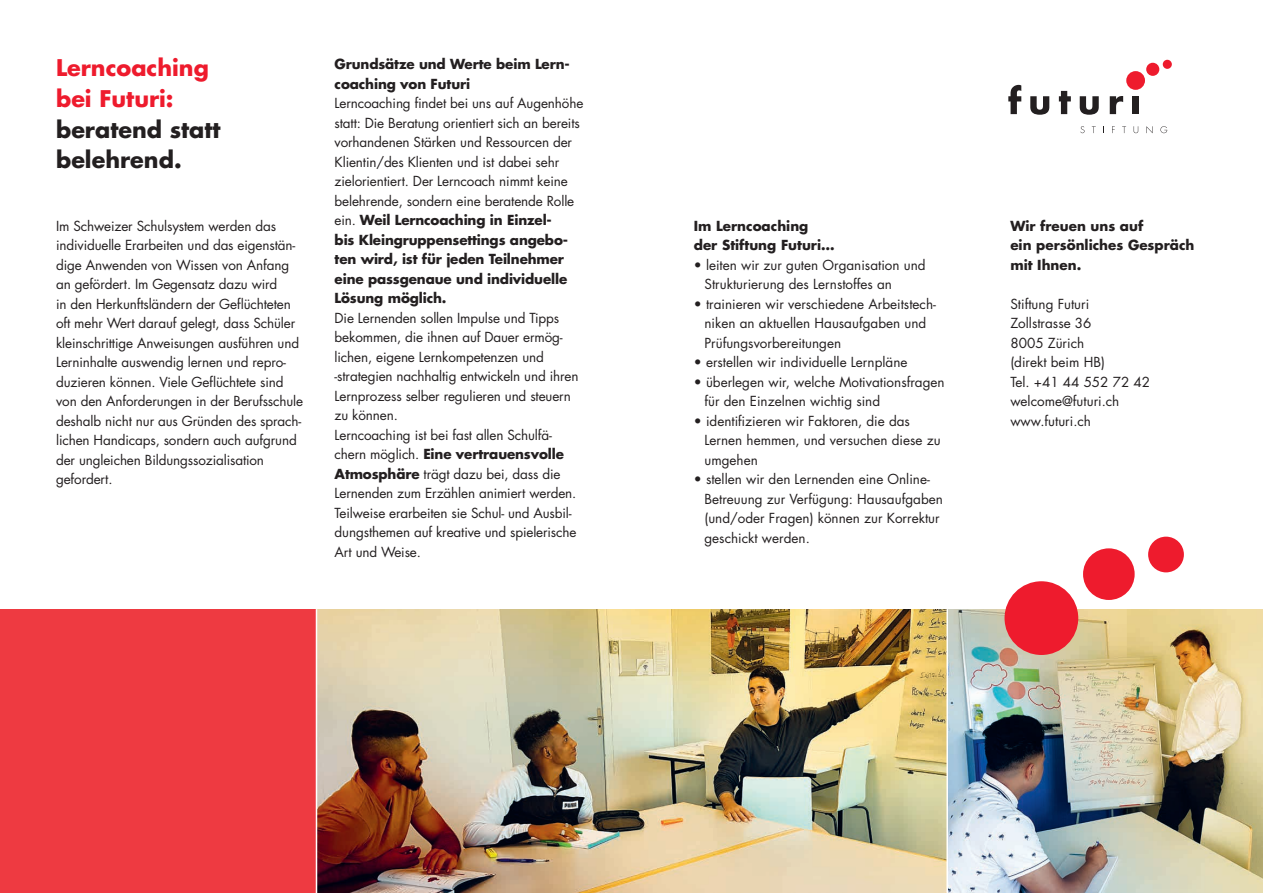
<style>
.page{position:relative;width:1263px;height:893px;background:#fff}
.page>*{position:absolute;margin:0;border:0;box-sizing:border-box;transform-origin:0 0}
.t1{font:700 22.35px/30.6px "Futura";color:#231f20}
.t2{font:700 22.35px/30.6px "Futura";color:#ee1b2d}
.t3{font:13.5px/19.5px "Futura";letter-spacing:-.01em;color:#231f20}
.t4{font:700 13.5px/19.5px "Futura";color:#231f20}
.s1{font-weight:700}
</style>
<div class="page">
<img style="left:317px;top:609px;width:629px;height:284px">
<div style="left:0;top:609px;width:316px;height:284px;background:#ee3a41"></div>
<img style="left:948px;top:609px;width:315px;height:284px">
<div style="left:1004px;top:581px;width:74px;height:74px;background:#ee1b2d;border-radius:50%"></div>
<div style="left:1083px;top:548px;width:52px;height:52px;background:#ee1b2d;border-radius:50%"></div>
<div style="left:1148px;top:537px;width:36px;height:35px;background:#ee1b2d;border-radius:50%"></div>
<svg style="left:1080px;top:126px;width:4px;height:7px"></svg>
<svg style="left:1122px;top:126px;width:4px;height:7px"></svg>
<svg style="left:1133px;top:126px;width:5px;height:7px"></svg>
<svg style="left:1146px;top:126px;width:6px;height:7px"></svg>
<svg style="left:1160px;top:126px;width:7px;height:7px"></svg>
<svg style="left:1008px;top:85px;width:13px;height:29px"></svg>
<svg style="left:1030px;top:96px;width:19px;height:19px"></svg>
<svg style="left:1059px;top:91px;width:12px;height:23px"></svg>
<svg style="left:1080px;top:96px;width:19px;height:19px"></svg>
<svg style="left:1110px;top:96px;width:13px;height:18px"></svg>
<div style="left:1132px;top:96px;width:7px;height:18px;background:#231f20"></div>
<div style="left:1126px;top:71px;width:19px;height:19px;background:#ee1b2d;border-radius:50%"></div>
<div style="left:1146px;top:63px;width:13px;height:13px;background:#ee1b2d;border-radius:50%"></div>
<div style="left:1163px;top:60px;width:9px;height:9px;background:#ee1b2d;border-radius:50%"></div>
<h1 class="t2" style="left:56px;top:52px;width:154px">Lerncoaching bei Futuri:</h1>
<h1 class="t1" style="left:56px;top:113px;width:166px">beratend statt belehrend.</h1>
<p class="t3" style="left:56px;top:216px;width:249px">Im Schweizer Schulsystem werden das individuelle Erarbeiten und das eigenstän&shy;dige Anwenden von Wissen von Anfang an gefördert. Im Gegensatz dazu wird<br>in den Herkunftsländern der Geflüchteten oft mehr Wert darauf gelegt, dass Schüler kleinschrittige Anweisungen ausführen und Lerninhalte auswendig lernen und repro&shy;duzieren können. Viele Geflüchtete sind von den Anforderungen in der Berufsschule deshalb nicht nur aus Gründen des sprach&shy;lichen Handicaps, sondern auch aufgrund der ungleichen Bildungssozialisation gefordert.</p>
<p class="t4" style="left:335px;top:54px;width:237px">Grundsätze und Werte beim Lern&shy;coaching von Futuri</p>
<p class="t3" style="left:335px;top:93px;width:250px">Lerncoaching findet bei uns auf Augenhöhe statt: Die Beratung orientiert sich an bereits vorhandenen Stärken und Ressourcen der Klientin/des Klienten und ist dabei sehr zielorientiert. Der Lerncoach nimmt keine belehrende, sondern eine beratende Rolle ein. <span class="s1">Weil Lerncoaching in Einzel-<br>bis Kleingruppensettings angebo&shy;ten wird, ist für jeden Teilnehmer eine passgenaue und individuelle Lösung möglich.</span></p>
<p class="t3" style="left:335px;top:308px;width:245px">Die Lernenden sollen Impulse und Tipps bekommen, die ihnen auf Dauer ermög&shy;lichen, eigene Lernkompetenzen und -strategien nachhaltig entwickeln und ihren Lernprozess selber regulieren und steuern zu können.<br>Lerncoaching ist bei fast allen Schulfä&shy;chern möglich. <span class="s1">Eine vertrauensvolle Atmosphäre</span> trägt dazu bei, dass die Lernenden zum Erzählen animiert werden.<br>Teilweise erarbeiten sie Schul- und Ausbil&shy;dungsthemen auf kreative und spielerische Art und Weise.</p>
<p class="t4" style="left:694px;top:215px;width:142px">Im Lerncoaching der Stiftung Futuri…</p>
<p class="t3" style="left:704px;top:255px;width:223px;text-indent:-11px">• leiten wir zur guten Organisation und<br>Strukturierung des Lernstoffes an</p>
<p class="t3" style="left:704px;top:294px;width:233px;text-indent:-11px">• trainieren wir verschiedene Arbeitstech&shy;niken an aktuellen Hausaufgaben und<br>Prüfungsvorbereitungen</p>
<p class="t3" style="left:694px;top:352px;width:215px">• erstellen wir individuelle Lernpläne</p>
<p class="t3" style="left:704px;top:372px;width:242px;text-indent:-11px">• überlegen wir, welche Motivationsfragen für den Einzelnen wichtig sind</p>
<p class="t3" style="left:704px;top:411px;width:238px;text-indent:-11px">• identifizieren wir Faktoren, die das<br>Lernen hemmen, und versuchen diese zu umgehen</p>
<p class="t3" style="left:704px;top:469px;width:240px;text-indent:-11px">• stellen wir den Lernenden eine Online-Betreuung zur Verfügung: Hausaufgaben (und/oder Fragen) können zur Korrektur geschickt werden.</p>
<p class="t4" style="left:1010px;top:215px;width:186px">Wir freuen uns auf<br>ein persönliches Gespräch mit Ihnen.</p>
<p class="t3" style="left:1010px;top:294px;width:141px">Stiftung Futuri<br>Zollstrasse 36<br>8005 Zürich<br>(direkt beim HB)<br>Tel. +41 44 552 72 42 welcome@futuri.ch www.futuri.ch</p>
</div>
